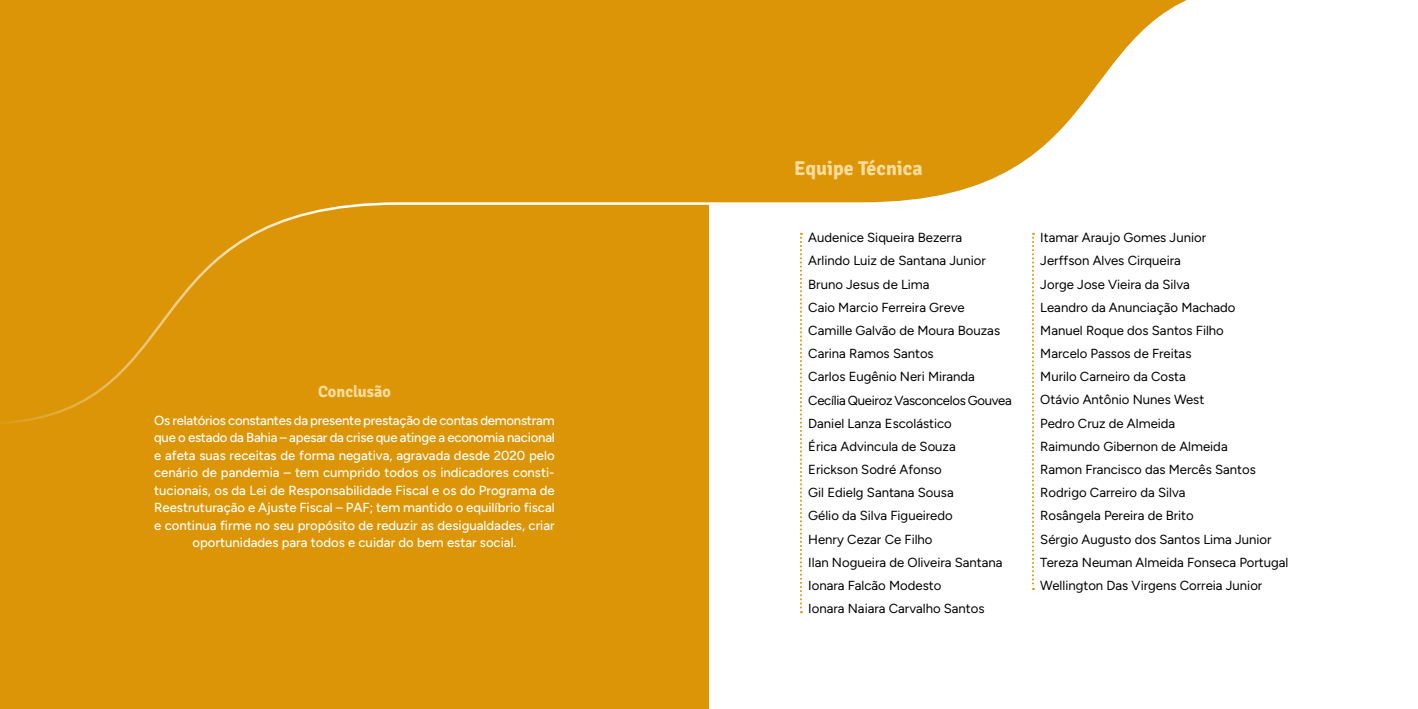
<style>
.page{position:relative;width:1418px;height:709px;background:#fff}
.page>*{position:absolute;margin:0;border:0;box-sizing:border-box;transform-origin:0 0}
.t1{font:700 20px "Signika";color:#ffdd9e}
.t2{font:700 16.25px "Signika";color:#ffdd9e}
.t3{font:13.12px/23.1px "Figtree";color:#000}
.t4{font:500 13.12px/17.5px "Figtree";color:#fff;text-align:center}
</style>
<div class="page">
<div style="left:0;top:0;width:709px;height:709px;background:#db9506"></div>
<svg style="left:709px;top:0;width:478px;height:202px;fill:#db9506"></svg>
<svg style="left:800px;top:233px;width:2px;height:380px"></svg>
<svg style="left:1032px;top:233px;width:2px;height:357px"></svg>
<svg style="left:0;top:201px;width:711px;height:223px"></svg>
<p class="t2" style="left:318px;top:380px;width:74px">Conclusão</p>
<p class="t4" style="left:154px;top:411px;width:402px">Os relatórios constantes da presente prestação de contas demonstram que o estado da Bahia – apesar da crise que atinge a economia nacional e afeta suas receitas de forma negativa, agravada desde 2020 pelo cenário de pandemia – tem cumprido todos os indicadores consti&shy;tucionais, os da Lei de Responsabilidade Fiscal e os do Programa de Reestruturação e Ajuste Fiscal – PAF; tem mantido o equilíbrio fiscal e continua firme no seu propósito de reduzir as desigualdades, criar oportunidades para todos e cuidar do bem estar social.</p>
<h1 class="t1" style="left:794px;top:154px;width:130px">Equipe Técnica</h1>
<p class="t3" style="left:808px;top:226px;width:205px">Audenice Siqueira Bezerra<br>Arlindo Luiz de Santana Junior<br>Bruno Jesus de Lima<br>Caio Marcio Ferreira Greve<br>Camille Galvão de Moura Bouzas<br>Carina Ramos Santos<br>Carlos Eugênio Neri Miranda<br>Cecília Queiroz Vasconcelos Gouvea<br>Daniel Lanza Escolástico<br>Érica Advincula de Souza<br>Erickson Sodré Afonso<br>Gil Edielg Santana Sousa<br>Gélio da Silva Figueiredo<br>Henry Cezar Ce Filho<br>Ilan Nogueira de Oliveira Santana<br>Ionara Falcão Modesto<br>Ionara Naiara Carvalho Santos</p>
<p class="t3" style="left:1040px;top:226px;width:250px">Itamar Araujo Gomes Junior<br>Jerffson Alves Cirqueira<br>Jorge Jose Vieira da Silva<br>Leandro da Anunciação Machado<br>Manuel Roque dos Santos Filho<br>Marcelo Passos de Freitas<br>Murilo Carneiro da Costa<br>Otávio Antônio Nunes West<br>Pedro Cruz de Almeida<br>Raimundo Gibernon de Almeida<br>Ramon Francisco das Mercês Santos<br>Rodrigo Carreiro da Silva<br>Rosângela Pereira de Brito<br>Sérgio Augusto dos Santos Lima Junior<br>Tereza Neuman Almeida Fonseca Portugal<br>Wellington Das Virgens Correia Junior</p>
</div>
